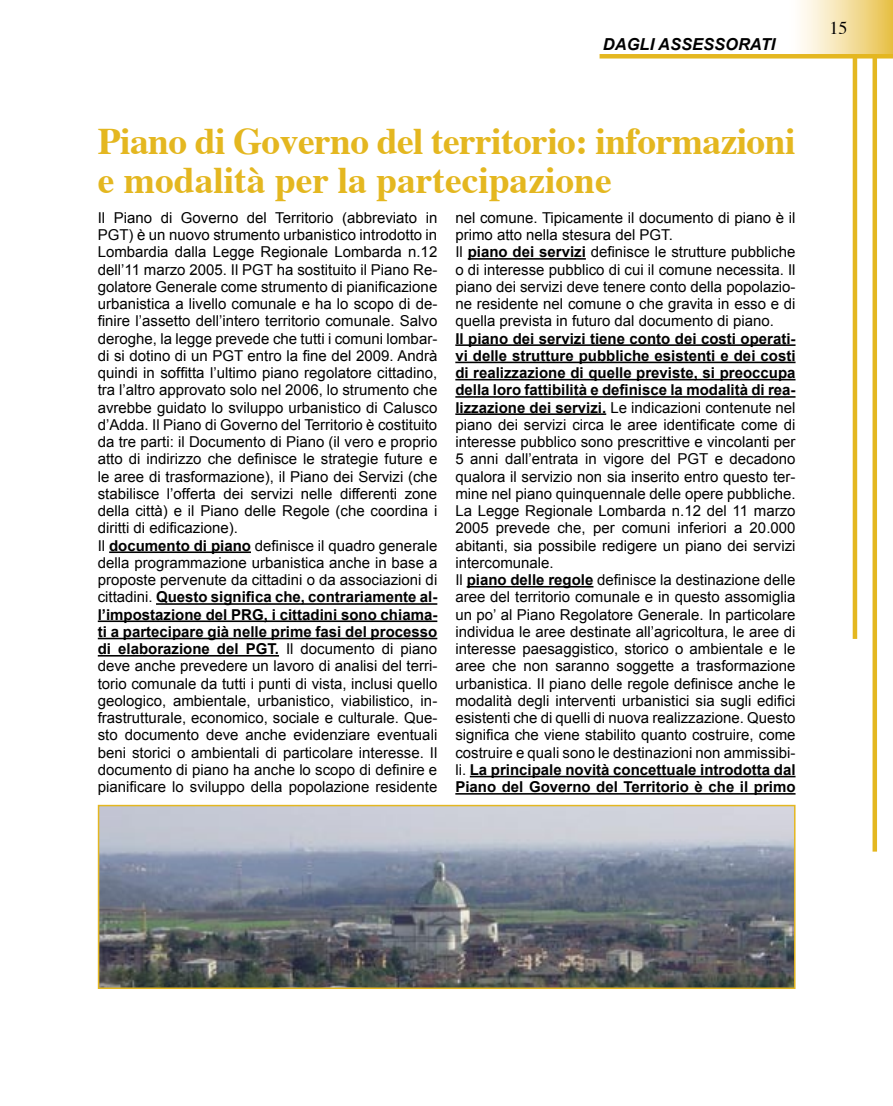
<style>
.page{position:relative;width:893px;height:1106px;background:#fff}
.page>*{position:absolute;margin:0;border:0;box-sizing:border-box;transform-origin:0 0}
.t1{font:700 37.5px/39px "Times";letter-spacing:-.015em;color:#e4b720}
.t2{font:18px "Times";color:#000}
.t3{font:italic 700 16.5px "Arial";color:#000}
.t4{font:15px/17.2px "Arial";color:#000}
.s1{font-weight:700}
</style>
<div class="page">
<hr style="left:109px;top:551px;width:142px;height:2px;background:#000">
<hr style="left:156px;top:603px;width:281px;height:2px;background:#000">
<hr style="left:98px;top:620px;width:339px;height:2px;background:#000">
<hr style="left:98px;top:637px;width:339px;height:2px;background:#000">
<hr style="left:98px;top:655px;width:181px;height:1px;background:#000">
<hr style="left:468px;top:258px;width:118px;height:2px;background:#000">
<hr style="left:455px;top:344px;width:340px;height:2px;background:#000">
<hr style="left:455px;top:361px;width:340px;height:2px;background:#000">
<hr style="left:455px;top:379px;width:340px;height:1px;background:#000">
<hr style="left:455px;top:396px;width:340px;height:2px;background:#000">
<hr style="left:455px;top:413px;width:151px;height:2px;background:#000">
<hr style="left:467px;top:586px;width:126px;height:1px;background:#000">
<hr style="left:470px;top:775px;width:325px;height:2px;background:#000">
<hr style="left:455px;top:793px;width:340px;height:1px;background:#000">
<div style="left:872px;top:1px;width:5px;height:850px;background:#e4b720"></div>
<hr style="left:853px;top:1px;width:4px;height:638px;background:#e4b720">
<div style="left:784px;top:0;width:109px;height:54px;background:linear-gradient(to right,#fff,#e9c34e)"></div>
<hr style="left:600px;top:54px;width:293px;height:4px;background:#e4b720">
<img style="left:101px;top:807px;width:691px;height:179px">
<div style="left:98px;top:804px;width:697px;height:185px;border:2px solid #e4b720"></div>
<p class="t3" style="left:603px;top:35px;width:174px">DAGLI ASSESSORATI</p>
<h1 class="t1" style="left:98px;top:123px;width:699px">Piano di Governo del territorio: informazioni e modalità per la partecipazione</h1>
<p class="t4" style="left:98px;top:209px;width:341px">Il Piano di Governo del Territorio (abbreviato in PGT) è un nuovo strumento urbanistico introdotto in Lombardia dalla Legge Regionale Lombarda n.12 dell’11 marzo 2005. Il PGT ha sostituito il Piano Re&shy;golatore Generale come strumento di pianificazione urbanistica a livello comunale e ha lo scopo di de&shy;finire l’assetto dell’intero territorio comunale. Salvo deroghe, la legge prevede che tutti i comuni lombar&shy;di si dotino di un PGT entro la fine del 2009. Andrà quindi in soffitta l’ultimo piano regolatore cittadino, tra l’altro approvato solo nel 2006, lo strumento che avrebbe guidato lo sviluppo urbanistico di Calusco d’Adda. Il Piano di Governo del Territorio è costituito da tre parti: il Documento di Piano (il vero e proprio atto di indirizzo che definisce le strategie future e le aree di trasformazione), il Piano dei Servizi (che stabilisce l’offerta dei servizi nelle differenti zone della città) e il Piano delle Regole (che coordina i diritti di edificazione).<br>Il <span class="s1">documento di piano</span> definisce il quadro generale della programmazione urbanistica anche in base a proposte pervenute da cittadini o da associazioni di cittadini. <span class="s1">Questo significa che, contrariamente al&shy;l’impostazione del PRG, i cittadini sono chiama&shy;ti a partecipare già nelle prime fasi del processo di elaborazione del PGT.</span> Il documento di piano deve anche prevedere un lavoro di analisi del terri&shy;torio comunale da tutti i punti di vista, inclusi quello geologico, ambientale, urbanistico, viabilistico, in&shy;frastrutturale, economico, sociale e culturale. Que&shy;sto documento deve anche evidenziare eventuali beni storici o ambientali di particolare interesse. Il documento di piano ha anche lo scopo di definire e pianificare lo sviluppo della popolazione residente</p>
<p class="t4" style="left:455px;top:209px;width:342px">nel comune. Tipicamente il documento di piano è il primo atto nella stesura del PGT.<br>Il <span class="s1">piano dei servizi</span> definisce le strutture pubbliche o di interesse pubblico di cui il comune necessita. Il piano dei servizi deve tenere conto della popolazio&shy;ne residente nel comune o che gravita in esso e di quella prevista in futuro dal documento di piano.</p>
<p class="t4" style="left:455px;top:330px;width:342px"><span class="s1">Il piano dei servizi tiene conto dei costi operati&shy;vi delle strutture pubbliche esistenti e dei costi di realizzazione di quelle previste, si preoccupa della loro fattibilità e definisce la modalità di rea&shy;lizzazione dei servizi.</span> Le indicazioni contenute nel piano dei servizi circa le aree identificate come di interesse pubblico sono prescrittive e vincolanti per 5 anni dall’entrata in vigore del PGT e decadono qualora il servizio non sia inserito entro questo ter&shy;mine nel piano quinquennale delle opere pubbliche.<br>La Legge Regionale Lombarda n.12 del 11 marzo 2005 prevede che, per comuni inferiori a 20.000 abitanti, sia possibile redigere un piano dei servizi intercomunale.<br>Il <span class="s1">piano delle regole</span> definisce la destinazione delle aree del territorio comunale e in questo assomiglia un po’ al Piano Regolatore Generale. In particolare individua le aree destinate all’agricoltura, le aree di interesse paesaggistico, storico o ambientale e le aree che non saranno soggette a trasformazione urbanistica. Il piano delle regole definisce anche le modalità degli interventi urbanistici sia sugli edifici esistenti che di quelli di nuova realizzazione. Questo significa che viene stabilito quanto costruire, come costruire e quali sono le destinazioni non ammissibi&shy;li. <span class="s1">La principale novità concettuale introdotta dal Piano del Governo del Territorio è che il primo</span></p>
<p class="t2" style="left:829px;top:16px;width:19px">15</p>
</div>
